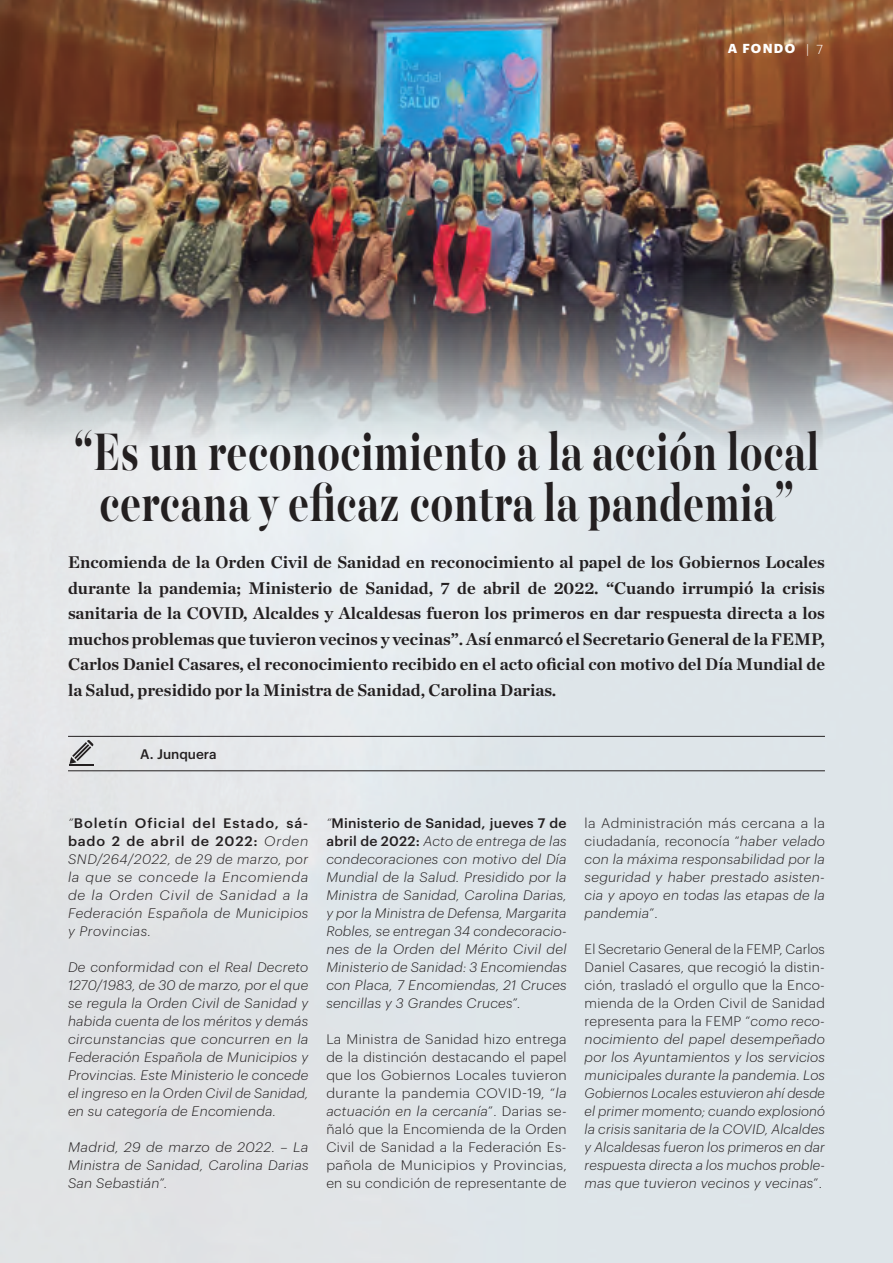
<style>
.page{position:relative;width:893px;height:1263px;background:#fff}
.page>*{position:absolute;margin:0;border:0;box-sizing:border-box;transform-origin:0 0}
.t1{font:700 58.8px/51px "Majesti Banner";letter-spacing:.01em;color:#231f20;text-align:center;scale:.71 1}
.t2{font:700 17.25px/25.5px "Chronicle Deck";color:#231f20;text-align:justify}
.t3{font:italic 300 13.5px/18px "Graphik";letter-spacing:.02em;color:#231f20;text-align:justify}
.t4{font:300 13.5px/18px "Graphik";letter-spacing:.02em;color:#231f20;text-align:justify;scale:1.04 1}
.t5{font:italic 300 13.5px/18px "Graphik";letter-spacing:.02em;color:#231f20;text-align:justify;scale:1.06 1}
.t6{font:italic 300 13.5px/18px "Graphik";letter-spacing:.02em;color:#231f20;text-align:justify;scale:1.05 1}
.t7{font:500 13.5px "Graphik";color:#231f20}
.t8{font:700 12.75px "Graphik";color:#fff}
.t9{font:300 12.75px "Graphik";color:#fff}
.s1{font-weight:500;font-style:normal}
.s2{font-style:italic}
.s3{font-style:normal}
</style>
<div class="page">
<img style="left:0;top:513px;width:893px;height:750px">
<img style="left:0;top:0;width:893px;height:513px">
<hr style="left:68px;top:736px;width:757px;height:1px;background:#231f20">
<hr style="left:68px;top:770px;width:757px;height:1px;background:#231f20">
<svg style="left:70px;top:740px;width:24px;height:24px"></svg>
<hr style="left:70px;top:764px;width:24px;height:2px;background:#231f20">
<p class="t8" style="left:728px;top:39px;width:26px">A FONDO</p>
<p class="t9" style="left:806px;top:40px;width:18px">| 7</p>
<h1 class="t1" style="left:74px;top:430px;width:1051px">“Es un reconocimiento a la acción local cercana y eficaz contra la pandemia”</h1>
<p class="t2" style="left:68px;top:549px;width:758px">Encomienda de la Orden Civil de Sanidad en reconocimiento al papel de los Gobiernos Locales durante la pandemia; Ministerio de Sanidad, 7 de abril de 2022. “Cuando irrumpió la crisis sanitaria de la COVID, Alcaldes y Alcaldesas fueron los primeros en dar respuesta directa a los muchos problemas que tuvieron vecinos y vecinas”. Así enmarcó el Secretario General de la FEMP, Carlos Daniel Casares, el reconocimiento recibido en el acto oficial con motivo del Día Mundial de la Salud, presidido por la Ministra de Sanidad, Carolina Darias.</p>
<p class="t7" style="left:140px;top:744px;width:78px">A. Junquera</p>
<p class="t5" style="left:68px;top:813px;width:228px">“<span class="s1">Boletín Oficial del Estado, sá&shy;bado 2 de abril de 2022:</span> Orden SND/264/2022, de 29 de marzo, por la que se concede la Encomienda de la Orden Civil de Sanidad a la Federación Española de Municipios y Provincias.</p>
<p class="t3" style="left:68px;top:957px;width:242px">De conformidad con el Real Decreto 1270/1983, de 30 de marzo, por el que se regula la Orden Civil de Sanidad y habida cuenta de los méritos y demás circunstancias que concurren en la Federación Española de Municipios y Provincias. Este Ministerio le concede el ingreso en la Orden Civil de Sanidad, en su categoría de Encomienda.</p>
<p class="t6" style="left:68px;top:1137px;width:231px">Madrid, 29 de marzo de 2022. – La Ministra de Sanidad, Carolina Darias San Sebastián”.</p>
<p class="t3" style="left:326px;top:813px;width:242px">“<span class="s1">Ministerio de Sanidad, jueves 7 de abril de 2022:</span> Acto de entrega de las condecoraciones con motivo del Día Mundial de la Salud. Presidido por la Ministra de Sanidad, Carolina Darias, y por la Ministra de Defensa, Margarita Robles, se entregan 34 condecoracio&shy;nes de la Orden del Mérito Civil del Ministerio de Sanidad: 3 Encomiendas con Placa, 7 Encomiendas, 21 Cruces sencillas y 3 Grandes Cruces”.</p>
<p class="t4" style="left:326px;top:1029px;width:233px">La Ministra de Sanidad hizo entrega de la distinción destacando el papel que los Gobiernos Locales tuvieron durante la pandemia COVID-19, “<span class="s2">la actuación en la cercanía</span>”. Darias se&shy;ñaló que la Encomienda de la Orden Civil de Sanidad a la Federación Es&shy;pañola de Municipios y Provincias, en su condición de representante de</p>
<p class="t3" style="left:585px;top:813px;width:242px"><span class="s3">la Administración más cercana a la ciudadanía, reconocía “</span>haber velado con la máxima responsabilidad por la seguridad y haber prestado asisten&shy;cia y apoyo en todas las etapas de la pandemia<span class="s3">”.</span></p>
<p class="t3" style="left:585px;top:939px;width:242px"><span class="s3">El Secretario General de la FEMP, Carlos Daniel Casares, que recogió la distin&shy;ción, trasladó el orgullo que la Enco&shy;mienda de la Orden Civil de Sanidad representa para la FEMP “</span>como reco&shy;nocimiento del papel desempeñado por los Ayuntamientos y los servicios municipales durante la pandemia. Los Gobiernos Locales estuvieron ahí desde el primer momento; cuando explosionó la crisis sanitaria de la COVID, Alcaldes y Alcaldesas fueron los primeros en dar respuesta directa a los muchos proble&shy;mas que tuvieron vecinos y vecinas<span class="s3">”.</span></p>
</div>
